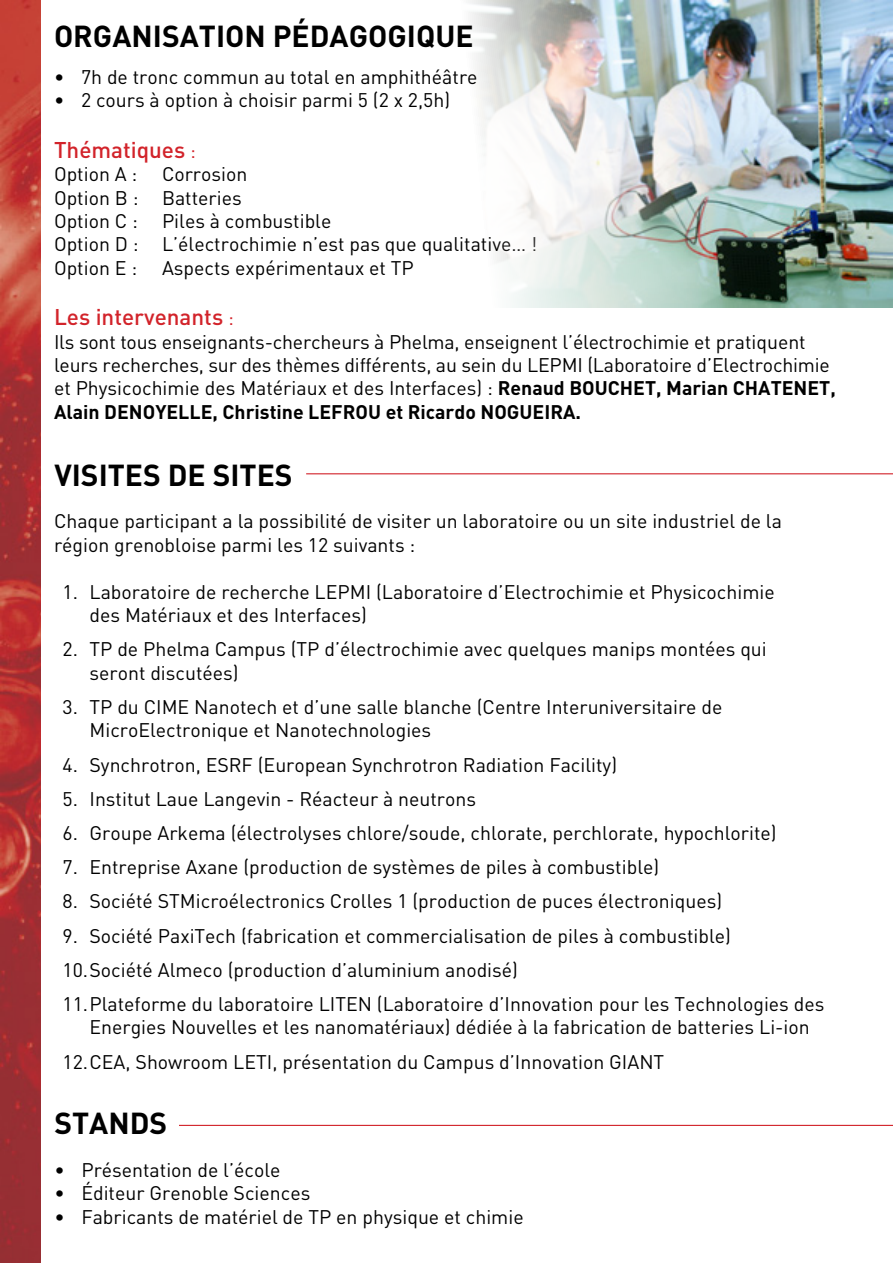
<style>
.page{position:relative;width:893px;height:1263px;background:#fff}
.page>*{position:absolute;margin:0;border:0;box-sizing:border-box;transform-origin:0 0}
.t1{font:700 30px "DIN";color:#000}
.t2{font:500 22.5px "DIN";color:#d2232a}
.t3{font:19.5px/23.4px "DIN";color:#000}
.s1{font-weight:400;font-size:19.5px}
.s2{font-weight:700}
</style>
<div class="page">
<img style="left:0;top:0;width:40px;height:1263px">
<hr style="left:306px;top:473px;width:587px;height:1px;background:#d2232a">
<hr style="left:179px;top:1125px;width:714px;height:1px;background:#d2232a">
<img style="left:468px;top:0;width:425px;height:307px">
<p class="t1" style="left:54px;top:17px;width:421px">ORGANISATION PÉDAGOGIQUE</p>
<p class="t3" style="left:54px;top:65px;width:425px">• 7h de tronc commun au total en amphithéâtre</p>
<p class="t3" style="left:54px;top:88px;width:398px">• 2 cours à option à choisir parmi 5 (2 x 2,5h)</p>
<p class="t2" style="left:54px;top:135px;width:143px">Thématiques <span class="s1">:</span></p>
<p class="t3" style="left:54px;top:162px;width:85px">Option A :</p>
<p class="t3" style="left:162px;top:162px;width:87px">Corrosion</p>
<p class="t3" style="left:54px;top:185px;width:189px">Option B : Batteries</p>
<p class="t3" style="left:54px;top:209px;width:279px">Option C : Piles à combustible</p>
<p class="t3" style="left:54px;top:232px;width:485px">Option D : L’électrochimie n’est pas que qualitative… !</p>
<p class="t3" style="left:54px;top:256px;width:85px">Option E :</p>
<p class="t3" style="left:162px;top:256px;width:253px">Aspects expérimentaux et TP</p>
<p class="t2" style="left:54px;top:303px;width:181px">Les intervenants <span class="s1">:</span></p>
<p class="t3" style="left:54px;top:329px;width:783px">Ils sont tous enseignants-chercheurs à Phelma, enseignent l’électrochimie et pratiquent leurs recherches, sur des thèmes différents, au sein du LEPMI (Laboratoire d’Electrochimie et Physicochimie des Matériaux et des Interfaces) : <span class="s2">Renaud BOUCHET, Marian CHATENET, Alain DENOYELLE, Christine LEFROU et Ricardo NOGUEIRA.</span></p>
<p class="t1" style="left:54px;top:456px;width:240px">VISITES DE SITES</p>
<p class="t3" style="left:54px;top:509px;width:729px">Chaque participant a la possibilité de visiter un laboratoire ou un site industriel de la</p>
<p class="t3" style="left:54px;top:533px;width:363px">région grenobloise parmi les 12 suivants :</p>
<p class="t3" style="left:90px;top:580px;width:687px;text-indent:-27px">1. Laboratoire de recherche LEPMI (Laboratoire d’Electrochimie et Physicochimie des Matériaux et des Interfaces)</p>
<p class="t3" style="left:90px;top:637px;width:679px;text-indent:-27px">2. TP de Phelma Campus (TP d’électrochimie avec quelques manips montées qui seront discutées)</p>
<p class="t3" style="left:90px;top:695px;width:634px;text-indent:-27px">3. TP du CIME Nanotech et d’une salle blanche (Centre Interuniversitaire de<br>MicroElectronique et Nanotechnologies</p>
<p class="t3" style="left:63px;top:752px;width:556px">4. Synchrotron, ESRF (European Synchrotron Radiation Facility)</p>
<p class="t3" style="left:63px;top:787px;width:415px">5. Institut Laue Langevin - Réacteur à neutrons</p>
<p class="t3" style="left:63px;top:821px;width:716px">6. Groupe Arkema (électrolyses chlore/soude, chlorate, perchlorate, hypochlorite)</p>
<p class="t3" style="left:63px;top:855px;width:598px">7. Entreprise Axane (production de systèmes de piles à combustible)</p>
<p class="t3" style="left:63px;top:889px;width:661px">8. Société STMicroélectronics Crolles 1 (production de puces électroniques)</p>
<p class="t3" style="left:63px;top:923px;width:670px">9. Société PaxiTech (fabrication et commercialisation de piles à combustible)</p>
<p class="t3" style="left:63px;top:958px;width:457px">10.Société Almeco (production d’aluminium anodisé)</p>
<p class="t3" style="left:90px;top:992px;width:736px;text-indent:-27px">11.Plateforme du laboratoire LITEN (Laboratoire d’Innovation pour les Technologies des<br>Energies Nouvelles et les nanomatériaux) dédiée à la fabrication de batteries Li-ion</p>
<p class="t3" style="left:63px;top:1049px;width:603px">12.CEA, Showroom LETI, présentation du Campus d’Innovation GIANT</p>
<p class="t1" style="left:54px;top:1103px;width:114px">STANDS</p>
<p class="t3" style="left:54px;top:1158px;width:228px">• Présentation de l’école</p>
<p class="t3" style="left:54px;top:1181px;width:258px">• Éditeur Grenoble Sciences</p>
<p class="t3" style="left:54px;top:1204px;width:471px">• Fabricants de matériel de TP en physique et chimie</p>
</div>
